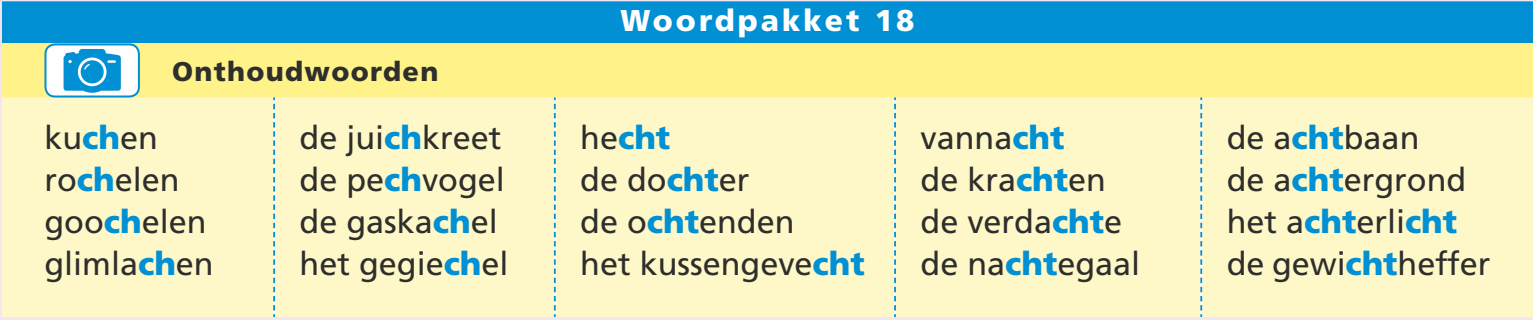
<style>
.page{position:relative;width:1533px;height:320px;background:#fff}
.page>*{position:absolute;margin:0;border:0;box-sizing:border-box;transform-origin:0 0}
.t1{font:32.4px/42px "Frutiger LT Std";color:#2e2e2d}
.t2{font:900 30px "Frutiger LT Std";letter-spacing:.1em;color:#fefefe}
.t3{font:900 27px "Frutiger LT Std";letter-spacing:.05em;color:#2e2e2d}
.s1{font-weight:900;color:#0090d3}
</style>
<div class="page">
<div style="left:2px;top:1px;width:1531px;height:42px;background:#0090d3"></div>
<div style="left:2px;top:43px;width:1531px;height:54px;background:#fef289"></div>
<div style="left:2px;top:97px;width:1531px;height:219px;background:#fef8c8"></div>
<svg style="left:273px;top:97px;width:2px;height:219px"></svg>
<svg style="left:554px;top:97px;width:2px;height:219px"></svg>
<svg style="left:894px;top:97px;width:2px;height:219px"></svg>
<svg style="left:1200px;top:97px;width:2px;height:219px"></svg>
<div style="left:45px;top:44px;width:94px;height:52px;background:#fefefe;border-radius:10px"></div>
<div style="left:44px;top:43px;width:96px;height:54px;border:2px solid #0090d3;border-radius:10px"></div>
<svg style="left:64px;top:49px;width:57px;height:44px"></svg>
<p class="t3" style="left:172px;top:55px;width:268px">Onthoudwoorden</p>
<p class="t2" style="left:620px;top:3px;width:295px">Woordpakket 18</p>
<p class="t1" style="left:44px;top:116px;width:171px">ku<span class="s1">ch</span>en ro<span class="s1">ch</span>elen goo<span class="s1">ch</span>elen glimla<span class="s1">ch</span>en</p>
<p class="t1" style="left:300px;top:116px;width:210px">de jui<span class="s1">ch</span>kreet de pe<span class="s1">ch</span>vogel de gaska<span class="s1">ch</span>el het gegie<span class="s1">ch</span>el</p>
<p class="t1" style="left:580px;top:116px;width:286px">he<span class="s1">cht<br></span>de do<span class="s1">cht</span>er<br>de o<span class="s1">cht</span>enden<br>het kussengeve<span class="s1">cht</span></p>
<p class="t1" style="left:920px;top:116px;width:221px">vanna<span class="s1">cht<br></span>de kra<span class="s1">cht</span>en de verda<span class="s1">cht</span>e de na<span class="s1">cht</span>egaal</p>
<p class="t1" style="left:1227px;top:116px;width:265px">de a<span class="s1">cht</span>baan<br>de a<span class="s1">cht</span>ergrond het a<span class="s1">cht</span>erli<span class="s1">cht </span>de gewi<span class="s1">cht</span>heffer</p>
</div>
